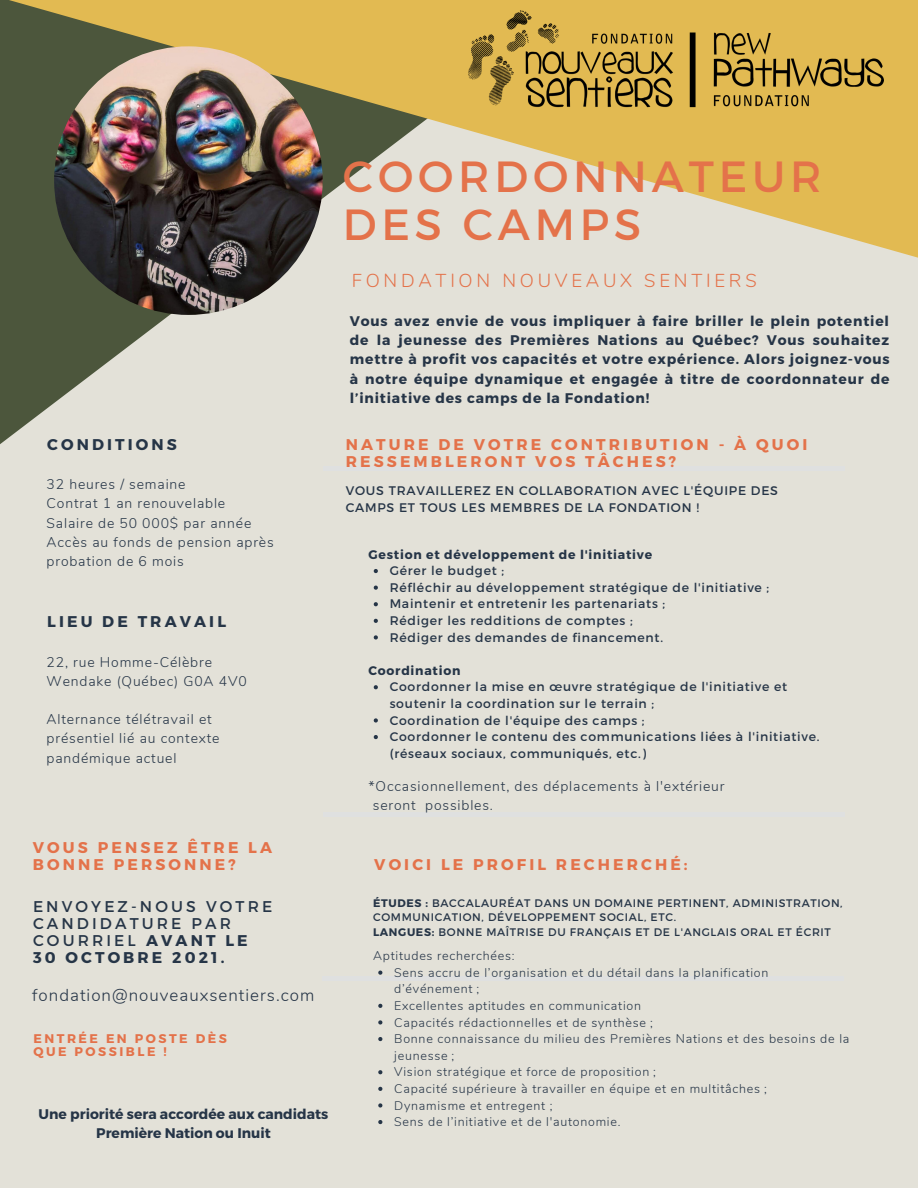
<style>
.page{position:relative;width:918px;height:1188px;background:#e3e1d8}
.page>*{position:absolute;margin:0;border:0;box-sizing:border-box;transform-origin:0 0}
.t1{font:43.65px/47.2px "Montserrat";letter-spacing:.11em;color:#e4724a}
.t2{font:300 18.75px "Nunito";letter-spacing:.2em;color:#e4724a}
.t3{font:300 16.95px "Nunito";letter-spacing:.06em;color:#263547}
.t4{font:700 15.6px/16.8px "Montserrat";letter-spacing:.2em;color:#e4724a}
.t5{font:15.6px/16.8px "Montserrat";letter-spacing:.2em;color:#263547}
.t6{font:700 15.6px "Montserrat";letter-spacing:.2em;color:#263547}
.t7{font:700 13.95px/19.2px "Montserrat";color:#263547;text-align:justify}
.t8{font:300 13.95px/19.2px "Nunito";letter-spacing:.06em;color:#263547}
.t9{font:700 12.6px/13.6px "Montserrat";letter-spacing:.2em;color:#e4724a}
.t10{font:12.45px/16.6px "Montserrat";letter-spacing:.06em;color:#263547}
.t11{font:300 12.45px/16.6px "Nunito";letter-spacing:.06em;color:#263547}
.t12{font:700 12.45px "Montserrat";letter-spacing:.06em;color:#263547}
.t13{font:10.95px/14.5px "Montserrat";letter-spacing:.06em;color:#263547}
.s1{font-weight:700}
</style>
<div class="page">
<div style="left:323px;top:466px;width:522px;height:5px;background:#dfe0e0"></div>
<svg style="left:0;top:292px;width:262px;height:152px"></svg>
<svg style="left:0;top:0;width:918px;height:292px"></svg>
<div style="left:323px;top:812px;width:522px;height:5px;background:#dfe0e0"></div>
<hr style="left:322px;top:976px;width:521px;height:4px;background:#dfe0e0">
<img style="left:54px;top:46px;width:269px;height:269px;border-radius:50%">
<img style="left:468px;top:11px;width:415px;height:97px">
<svg style="left:378px;top:971px;width:4px;height:4px"></svg>
<svg style="left:378px;top:1004px;width:4px;height:4px"></svg>
<svg style="left:378px;top:1020px;width:4px;height:5px"></svg>
<svg style="left:378px;top:1037px;width:4px;height:4px"></svg>
<svg style="left:378px;top:1070px;width:4px;height:4px"></svg>
<svg style="left:378px;top:1087px;width:4px;height:4px"></svg>
<svg style="left:378px;top:1103px;width:4px;height:5px"></svg>
<svg style="left:378px;top:1120px;width:4px;height:4px"></svg>
<svg style="left:374px;top:569px;width:4px;height:4px"></svg>
<svg style="left:374px;top:586px;width:4px;height:4px"></svg>
<svg style="left:374px;top:602px;width:4px;height:4px"></svg>
<svg style="left:374px;top:619px;width:4px;height:4px"></svg>
<svg style="left:374px;top:635px;width:4px;height:5px"></svg>
<svg style="left:374px;top:685px;width:4px;height:4px"></svg>
<svg style="left:374px;top:718px;width:4px;height:5px"></svg>
<svg style="left:374px;top:735px;width:4px;height:4px"></svg>
<p class="t6" style="left:47px;top:434px;width:131px">CONDITIONS</p>
<p class="t8" style="left:47px;top:475px;width:140px">32 heures / semaine</p>
<p class="t8" style="left:47px;top:494px;width:180px">Contrat 1 an renouvelable</p>
<p class="t8" style="left:47px;top:513px;width:206px">Salaire de 50 000$ par année</p>
<p class="t8" style="left:47px;top:532px;width:229px">Accès au fonds de pension après probation de 6 mois</p>
<p class="t6" style="left:47px;top:612px;width:180px">LIEU DE TRAVAIL</p>
<p class="t8" style="left:47px;top:653px;width:167px">22, rue Homme-Célèbre</p>
<p class="t8" style="left:47px;top:672px;width:202px">Wendake (Québec) G0A 4V0</p>
<p class="t8" style="left:47px;top:710px;width:174px">Alternance télétravail et présentiel lié au contexte pandémique actuel</p>
<p class="t4" style="left:33px;top:838px;width:241px">VOUS PENSEZ ÊTRE LA<br>BONNE PERSONNE?</p>
<p class="t5" style="left:33px;top:897px;width:241px">ENVOYEZ-NOUS VOTRE<br>CANDIDATURE PAR<br>COURRIEL <span class="s1">AVANT LE</span></p>
<p class="t6" style="left:33px;top:947px;width:193px">30 OCTOBRE 2021.</p>
<p class="t3" style="left:32px;top:984px;width:284px">fondation@nouveauxsentiers.com</p>
<p class="t9" style="left:33px;top:1031px;width:195px">ENTRÉE EN POSTE DÈS<br>QUE POSSIBLE !</p>
<p class="t7" style="left:39px;top:1104px;width:291px">Une priorité sera accordée aux candidats</p>
<p class="t7" style="left:96px;top:1123px;width:176px">Première Nation ou Inuit</p>
<p class="t1" style="left:343px;top:151px;width:480px">COORDONNATEUR<br>DES CAMPS</p>
<p class="t2" style="left:352px;top:268px;width:407px">FONDATION NOUVEAUX SENTIERS</p>
<p class="t7" style="left:350px;top:311px;width:541px">Vous avez envie de vous impliquer à faire briller le plein potentiel de la jeunesse des Premières Nations au Québec? Vous souhaitez mettre à profit vos capacités et votre expérience. Alors joignez-vous à notre équipe dynamique et engagée à titre de coordonnateur de l’initiative des camps de la Fondation!</p>
<p class="t4" style="left:346px;top:435px;width:463px">NATURE DE VOTRE CONTRIBUTION - À QUOI<br>RESSEMBLERONT VOS TÂCHES?</p>
<p class="t10" style="left:346px;top:482px;width:434px">VOUS TRAVAILLEREZ EN COLLABORATION AVEC L'ÉQUIPE DES<br>CAMPS ET TOUS LES MEMBRES DE LA FONDATION !</p>
<p class="t12" style="left:369px;top:546px;width:285px">Gestion et développement de l'initiative</p>
<p class="t10" style="left:390px;top:562px;width:116px">Gérer le budget ;</p>
<p class="t10" style="left:390px;top:578px;width:381px">Réfléchir au développement stratégique de l'initiative ;</p>
<p class="t10" style="left:390px;top:595px;width:277px">Maintenir et entretenir les partenariats ;</p>
<p class="t10" style="left:390px;top:612px;width:245px">Rédiger les redditions de comptes ;</p>
<p class="t10" style="left:390px;top:628px;width:275px">Rédiger des demandes de financement.</p>
<p class="t10" style="left:390px;top:678px;width:399px">Coordonner la mise en œuvre stratégique de l'initiative et soutenir la coordination sur le terrain ;</p>
<p class="t10" style="left:390px;top:711px;width:256px">Coordination de l'équipe des camps ;</p>
<p class="t10" style="left:390px;top:728px;width:431px">Coordonner le contenu des communications liées à l'initiative. (réseaux sociaux, communiqués, etc.)</p>
<p class="t12" style="left:369px;top:662px;width:93px">Coordination</p>
<p class="t8" style="left:369px;top:777px;width:358px">*Occasionnellement, des déplacements à l'extérieur</p>
<p class="t8" style="left:373px;top:796px;width:122px">seront possibles.</p>
<p class="t4" style="left:374px;top:855px;width:315px">VOICI LE PROFIL RECHERCHÉ:</p>
<p class="t13" style="left:373px;top:895px;width:471px"><span class="s1">ÉTUDES :</span> BACCALAURÉAT DANS UN DOMAINE PERTINENT, ADMINISTRATION,<br>COMMUNICATION, DÉVELOPPEMENT SOCIAL, ETC.</p>
<p class="t13" style="left:373px;top:924px;width:459px"><span class="s1">LANGUES:</span> BONNE MAÎTRISE DU FRANÇAIS ET DE L'ANGLAIS ORAL ET ÉCRIT</p>
<p class="t11" style="left:394px;top:964px;width:376px">Sens accru de l’organisation et du détail dans la planification d’événement ;</p>
<p class="t11" style="left:394px;top:998px;width:248px">Excellentes aptitudes en communication</p>
<p class="t11" style="left:394px;top:1014px;width:260px">Capacités rédactionnelles et de synthèse ;</p>
<p class="t11" style="left:394px;top:1031px;width:457px">Bonne connaissance du milieu des Premières Nations et des besoins de la jeunesse ;</p>
<p class="t11" style="left:394px;top:1064px;width:263px">Vision stratégique et force de proposition ;</p>
<p class="t11" style="left:394px;top:1081px;width:374px">Capacité supérieure à travailler en équipe et en multitâches ;</p>
<p class="t11" style="left:394px;top:1097px;width:160px">Dynamisme et entregent ;</p>
<p class="t11" style="left:394px;top:1114px;width:228px">Sens de l’initiative et de l'autonomie.</p>
<p class="t11" style="left:373px;top:948px;width:143px">Aptitudes recherchées:</p>
</div>
